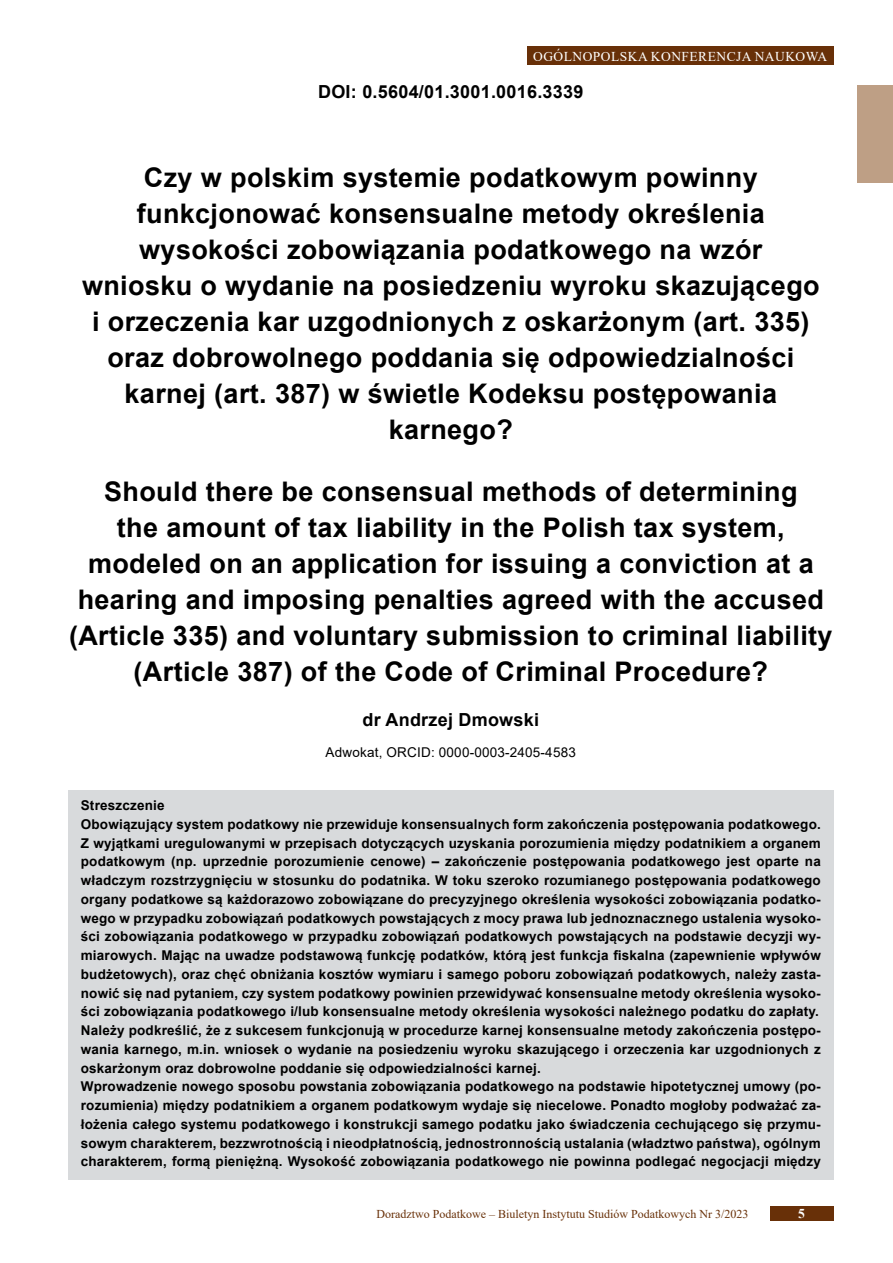
<style>
.page{position:relative;width:893px;height:1263px;background:#fff}
.page>*{position:absolute;margin:0;border:0;box-sizing:border-box;transform-origin:0 0}
.tytul{font:700 27px/36px "Arial";letter-spacing:.015em;color:#000;text-align:center}
.doi{font:700 18px "Arial";letter-spacing:.015em;color:#000}
.autor1{font:700 18px "Arial";letter-spacing:.015em;color:#000}
.lead{font:700 13.5px/18.8px "Arial";letter-spacing:.015em;color:#000;text-align:justify}
.inf_o_autorze{font:13.5px "Arial";letter-spacing:.015em;color:#000}
.t1{font:13.5px "Times New Roman";letter-spacing:.035em;color:#fff}
.t2{font:700 13.5px "Times New Roman";color:#fff}
.t3{font:12px "Times New Roman";color:#683008}
</style>
<div class="page">
<div style="left:68px;top:790px;width:765px;height:34px;background:#d8dadc"></div>
<div style="left:68px;top:808px;width:765px;height:222px;background:#d8dadc"></div>
<div style="left:68px;top:1015px;width:765px;height:71px;background:#d8dadc"></div>
<div style="left:68px;top:1071px;width:765px;height:109px;background:#d8dadc"></div>
<div style="left:527px;top:46px;width:306px;height:19px;background:#683008"></div>
<div style="left:770px;top:1205px;width:63px;height:15px;background:#683008"></div>
<div style="left:857px;top:85px;width:36px;height:98px;background:#be9f85"></div>
<p class="t1" style="left:533px;top:47px;width:296px">OGÓLNOPOLSKA KONFERENCJA NAUKOWA</p>
<p class="doi" style="left:318px;top:79px;width:267px">DOI: 0.5604/01.3001.0016.3339</p>
<p class="tytul" style="left:82px;top:160px;width:739px">Czy w polskim systemie podatkowym powinny funkcjonować konsensualne metody określenia wysokości zobowiązania podatkowego na wzór wniosku o wydanie na posiedzeniu wyroku skazującego i orzeczenia kar uzgodnionych z oskarżonym (art. 335) oraz dobrowolnego poddania się odpowiedzialności karnej (art. 387) w świetle Kodeksu postępowania karnego?</p>
<p class="tytul" style="left:69px;top:474px;width:765px">Should there be consensual methods of determining<br>the amount of tax liability in the Polish tax system, modeled on an application for issuing a conviction at a hearing and imposing penalties agreed with the accused (Article 335) and voluntary submission to criminal liability (Article 387) of the Code of Criminal Procedure?</p>
<p class="autor1" style="left:362px;top:707px;width:178px">dr Andrzej Dmowski</p>
<p class="inf_o_autorze" style="left:326px;top:743px;width:252px">Adwokat, ORCID: 0000-0003-2405-4583</p>
<p class="lead" style="left:81px;top:796px;width:85px">Streszczenie</p>
<p class="lead" style="left:81px;top:815px;width:742px">Obowiązujący system podatkowy nie przewiduje konsensualnych form zakończenia postępowania podatkowego.<br>Z wyjątkami uregulowanymi w przepisach dotyczących uzyskania porozumienia między podatnikiem a organem podatkowym (np. uprzednie porozumienie cenowe) – zakończenie postępowania podatkowego jest oparte na władczym rozstrzygnięciu w stosunku do podatnika. W toku szeroko rozumianego postępowania podatkowego organy podatkowe są każdorazowo zobowiązane do precyzyjnego określenia wysokości zobowiązania podatko&shy;wego w przypadku zobowiązań podatkowych powstających z mocy prawa lub jednoznacznego ustalenia wysoko&shy;ści zobowiązania podatkowego w przypadku zobowiązań podatkowych powstających na podstawie decyzji wy&shy;miarowych. Mając na uwadze podstawową funkcję podatków, którą jest funkcja fiskalna (zapewnienie wpływów budżetowych), oraz chęć obniżania kosztów wymiaru i samego poboru zobowiązań podatkowych, należy zasta&shy;nowić się nad pytaniem, czy system podatkowy powinien przewidywać konsensualne metody określenia wysoko&shy;ści zobowiązania podatkowego i/lub konsensualne metody określenia wysokości należnego podatku do zapłaty.</p>
<p class="lead" style="left:81px;top:1021px;width:742px">Należy podkreślić, że z sukcesem funkcjonują w procedurze karnej konsensualne metody zakończenia postępo&shy;wania karnego, m.in. wniosek o wydanie na posiedzeniu wyroku skazującego i orzeczenia kar uzgodnionych z oskarżonym oraz dobrowolne poddanie się odpowiedzialności karnej.</p>
<p class="lead" style="left:81px;top:1077px;width:742px">Wprowadzenie nowego sposobu powstania zobowiązania podatkowego na podstawie hipotetycznej umowy (po&shy;rozumienia) między podatnikiem a organem podatkowym wydaje się niecelowe. Ponadto mogłoby podważać za&shy;łożenia całego systemu podatkowego i konstrukcji samego podatku jako świadczenia cechującego się przymu&shy;sowym charakterem, bezzwrotnością i nieodpłatnością, jednostronnością ustalania (władztwo państwa), ogólnym charakterem, formą pieniężną. Wysokość zobowiązania podatkowego nie powinna podlegać negocjacji między</p>
<p class="t3" style="left:376px;top:1205px;width:373px">Doradztwo Podatkowe – Biuletyn Instytutu Studiów Podatkowych Nr 3/2023</p>
<p class="t2" style="left:798px;top:1204px;width:8px">5</p>
</div>
